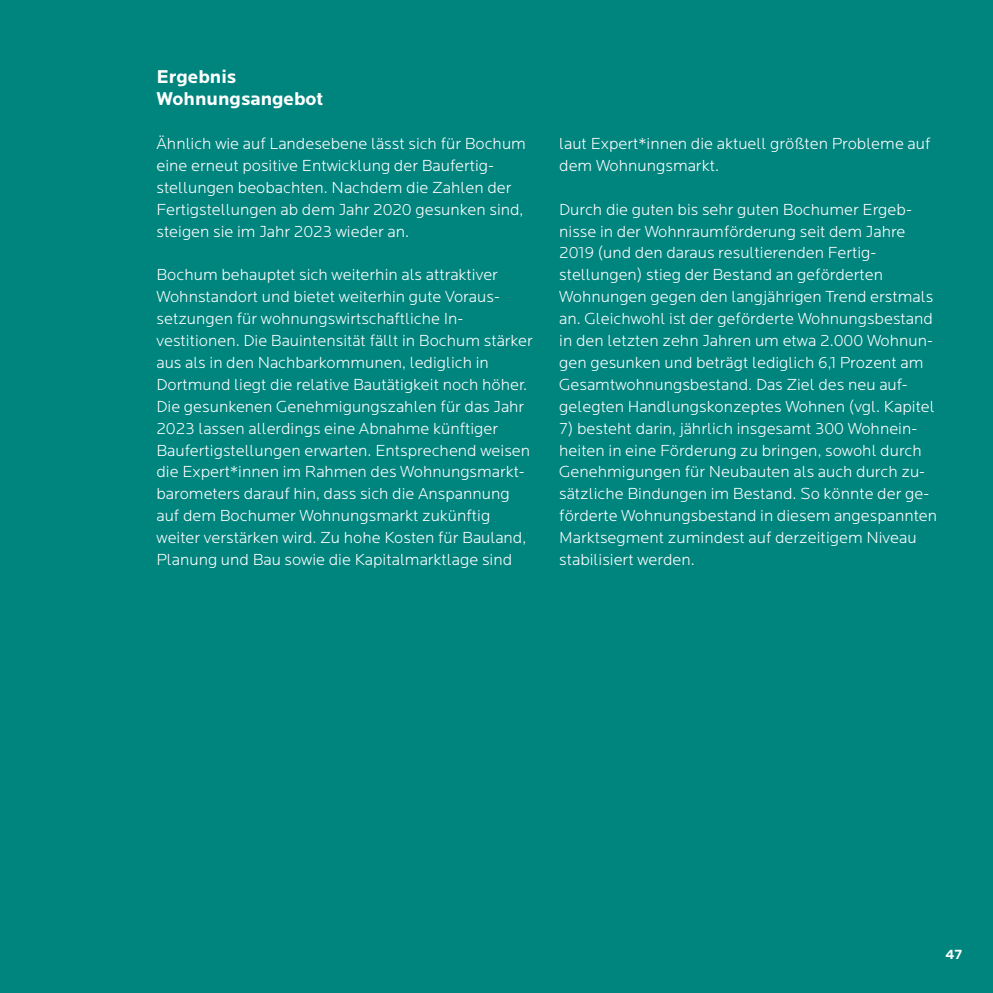
<style>
.page{position:relative;width:993px;height:993px;background:#fff}
.page>*{position:absolute;margin:0;border:0;box-sizing:border-box;transform-origin:0 0}
.t1{font:700 19.25px/21.9px "Locator";color:#fff}
.t2{font:300 16.62px/21.9px "Locator";color:#fff}
.t3{font:700 14px "Locator";color:#fff}
</style>
<div class="page">
<div style="left:0;top:0;width:992px;height:992px;background:#00847e"></div>
<p class="t1" style="left:156px;top:66px;width:168px">Ergebnis<br>Wohnungsangebot</p>
<p class="t2" style="left:156px;top:133px;width:371px">Ähnlich wie auf Landesebene lässt sich für Bochum eine erneut positive Entwicklung der Baufertig&shy;stellungen beobachten. Nachdem die Zahlen der Fertigstellungen ab dem Jahr 2020 gesunken sind, steigen sie im Jahr 2023 wieder an.</p>
<p class="t2" style="left:156px;top:264px;width:378px">Bochum behauptet sich weiterhin als attraktiver Wohnstandort und bietet weiterhin gute Voraus&shy;setzungen für wohnungswirtschaftliche In&shy;vestitionen. Die Bauintensität fällt in Bochum stärker aus als in den Nachbarkommunen, lediglich in Dortmund liegt die relative Bautätigkeit noch höher.<br>Die gesunkenen Genehmigungszahlen für das Jahr 2023 lassen allerdings eine Abnahme künftiger Baufertigstellungen erwarten. Entsprechend weisen die Expert*innen im Rahmen des Wohnungsmarkt&shy;barometers darauf hin, dass sich die Anspannung auf dem Bochumer Wohnungsmarkt zukünftig weiter verstärken wird. Zu hohe Kosten für Bauland, Planung und Bau sowie die Kapitalmarktlage sind</p>
<p class="t2" style="left:559px;top:133px;width:372px">laut Expert*innen die aktuell größten Probleme auf dem Wohnungsmarkt.</p>
<p class="t2" style="left:559px;top:199px;width:377px">Durch die guten bis sehr guten Bochumer Ergeb&shy;nisse in der Wohnraumförderung seit dem Jahre 2019 (und den daraus resultierenden Fertig&shy;stellungen) stieg der Bestand an geförderten Wohnungen gegen den langjährigen Trend erstmals an. Gleichwohl ist der geförderte Wohnungsbestand in den letzten zehn Jahren um etwa 2.000 Wohnun&shy;gen gesunken und beträgt lediglich 6,1 Prozent am Gesamtwohnungsbestand. Das Ziel des neu auf&shy;gelegten Handlungskonzeptes Wohnen (vgl. Kapitel</p>
<p class="t2" style="left:559px;top:417px;width:379px">7) besteht darin, jährlich insgesamt 300 Wohnein&shy;heiten in eine Förderung zu bringen, sowohl durch Genehmigungen für Neubauten als auch durch zu&shy;sätzliche Bindungen im Bestand. So könnte der ge&shy;förderte Wohnungsbestand in diesem angespannten Marktsegment zumindest auf derzeitigem Niveau stabilisiert werden.</p>
<p class="t3" style="left:945px;top:946px;width:18px">47</p>
</div>
